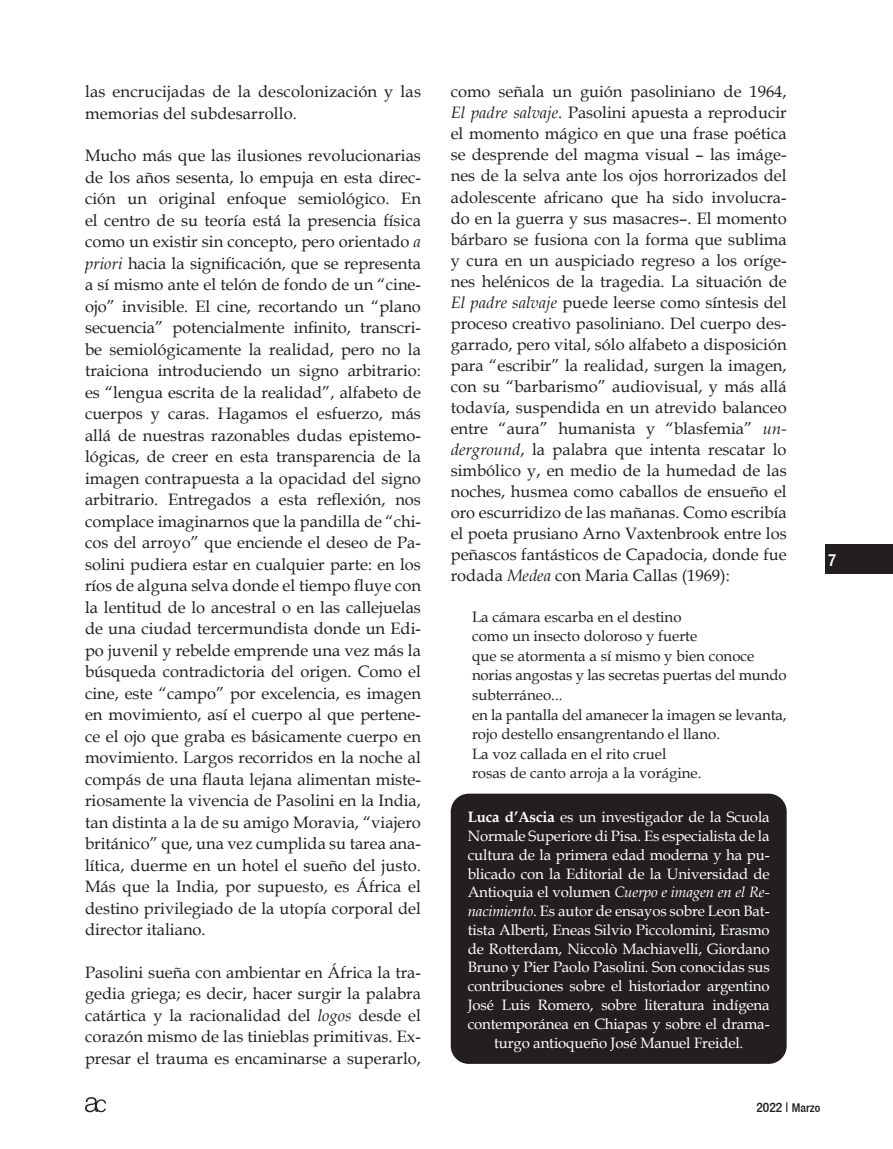
<style>
.page{position:relative;width:893px;height:1149px;background:#fff}
.page>*{position:absolute;margin:0;border:0;box-sizing:border-box;transform-origin:0 0}
.t1{font:500 condensed 16.95px "Helvetica 67";color:#fff}
.c_de_texto{font:16.5px/21.5px "Book Antiqua";color:#231f20;text-align:justify}
.firma{font:15px/18.8px "Book Antiqua";letter-spacing:-.01em;color:#fff;text-align:center}
.cita{font:15px/19.5px "Book Antiqua";color:#231f20}
.t2{font:500 condensed 13.5px "Helvetica 67";color:#231f20}
.s1{font-style:italic}
.s2{font-weight:700}
.s3{font-size:12px}
</style>
<div class="page">
<div style="left:825px;top:544px;width:68px;height:29px;background:#231f20"></div>
<svg style="left:85px;top:1097px;width:21px;height:14px"></svg>
<div style="left:451px;top:793px;width:336px;height:270px;background:#231f20;border-radius:18px"></div>
<p class="c_de_texto" style="left:85px;top:80px;width:337px">las encrucijadas de la descolonización y las memorias del subdesarrollo.</p>
<p class="c_de_texto" style="left:85px;top:145px;width:337px">Mucho más que las ilusiones revolucionarias de los años sesenta, lo empuja en esta direc&shy;ción un original enfoque semiológico. En el centro de su teoría está la presencia física como un existir sin concepto, pero orientado <span class="s1">a priori</span> hacia la significación, que se representa a sí mismo ante el telón de fondo de un “cine&shy;ojo” invisible. El cine, recortando un “plano secuencia” potencialmente infinito, transcri&shy;be semiológicamente la realidad, pero no la traiciona introduciendo un signo arbitrario: es “lengua escrita de la realidad”, alfabeto de cuerpos y caras. Hagamos el esfuerzo, más allá de nuestras razonables dudas epistemo&shy;lógicas, de creer en esta transparencia de la imagen contrapuesta a la opacidad del signo arbitrario. Entregados a esta reflexión, nos complace imaginarnos que la pandilla de “chi&shy;cos del arroyo” que enciende el deseo de Pa&shy;solini pudiera estar en cualquier parte: en los ríos de alguna selva donde el tiempo fluye con la lentitud de lo ancestral o en las callejuelas de una ciudad tercermundista donde un Edi&shy;po juvenil y rebelde emprende una vez más la búsqueda contradictoria del origen. Como el cine, este “campo” por excelencia, es imagen en movimiento, así el cuerpo al que pertene&shy;ce el ojo que graba es básicamente cuerpo en movimiento. Largos recorridos en la noche al compás de una flauta lejana alimentan miste&shy;riosamente la vivencia de Pasolini en la India, tan distinta a la de su amigo Moravia, “viajero británico” que, una vez cumplida su tarea ana&shy;lítica, duerme en un hotel el sueño del justo.<br>Más que la India, por supuesto, es África el destino privilegiado de la utopía corporal del director italiano.</p>
<p class="c_de_texto" style="left:85px;top:960px;width:337px">Pasolini sueña con ambientar en África la tra&shy;gedia griega; es decir, hacer surgir la palabra catártica y la racionalidad del <span class="s1">logos</span> desde el corazón mismo de las tinieblas primitivas. Ex&shy;presar el trauma es encaminarse a superarlo,</p>
<p class="c_de_texto" style="left:451px;top:81px;width:337px;line-height:21px">como señala un guión pasoliniano de 1964, <span class="s1">El padre salvaje</span>. Pasolini apuesta a reproducir el momento mágico en que una frase poética se desprende del magma visual – las imáge&shy;nes de la selva ante los ojos horrorizados del adolescente africano que ha sido involucra&shy;do en la guerra y sus masacres–. El momento bárbaro se fusiona con la forma que sublima y cura en un auspiciado regreso a los oríge&shy;nes helénicos de la tragedia. La situación de <span class="s1">El padre salvaje</span> puede leerse como síntesis del proceso creativo pasoliniano. Del cuerpo des&shy;garrado, pero vital, sólo alfabeto a disposición para “escribir” la realidad, surgen la imagen, con su “barbarismo” audiovisual, y más allá todavía, suspendida en un atrevido balanceo entre “aura” humanista y “blasfemia” <span class="s1">un&shy;derground</span>, la palabra que intenta rescatar lo simbólico y, en medio de la humedad de las noches, husmea como caballos de ensueño el oro escurridizo de las mañanas. Como escribía el poeta prusiano Arno Vaxtenbrook entre los peñascos fantásticos de Capadocia, donde fue rodada <span class="s1">Medea</span> con Maria Callas (1969):</p>
<p class="cita" style="left:472px;top:606px;width:211px">La cámara escarba en el destino</p>
<p class="cita" style="left:472px;top:626px;width:227px">como un insecto doloroso y fuerte</p>
<p class="cita" style="left:472px;top:645px;width:284px">que se atormenta a sí mismo y bien conoce</p>
<p class="cita" style="left:472px;top:665px;width:316px">norias angostas y las secretas puertas del mundo subterráneo...</p>
<p class="cita" style="left:472px;top:704px;width:316px">en la pantalla del amanecer la imagen se levanta,</p>
<p class="cita" style="left:472px;top:723px;width:250px">rojo destello ensangrentando el llano.</p>
<p class="cita" style="left:472px;top:743px;width:196px">La voz callada en el rito cruel</p>
<p class="cita" style="left:472px;top:762px;width:231px">rosas de canto arroja a la vorágine.</p>
<p class="firma" style="left:468px;top:807px;width:303px"><span class="s2">Luca d’Ascia</span> es un investigador de la Scuola Normale Superiore di Pisa. Es especialista de la cultura de la primera edad moderna y ha pu&shy;blicado con la Editorial de la Universidad de Antioquia el volumen <span class="s1">Cuerpo e imagen en el Re&shy;nacimiento</span>. Es autor de ensayos sobre Leon Bat&shy;tista Alberti, Eneas Silvio Piccolomini, Erasmo de Rotterdam, Niccolò Machiavelli, Giordano Bruno y Pier Paolo Pasolini. Son conocidas sus contribuciones sobre el historiador argentino José Luis Romero, sobre literatura indígena contemporánea en Chiapas y sobre el drama&shy;turgo antioqueño José Manuel Freidel.</p>
<p class="t1" style="left:828px;top:549px;width:10px">7</p>
<p class="t2" style="left:756px;top:1098px;width:65px">2022 | <span class="s3">Marzo</span></p>
</div>
